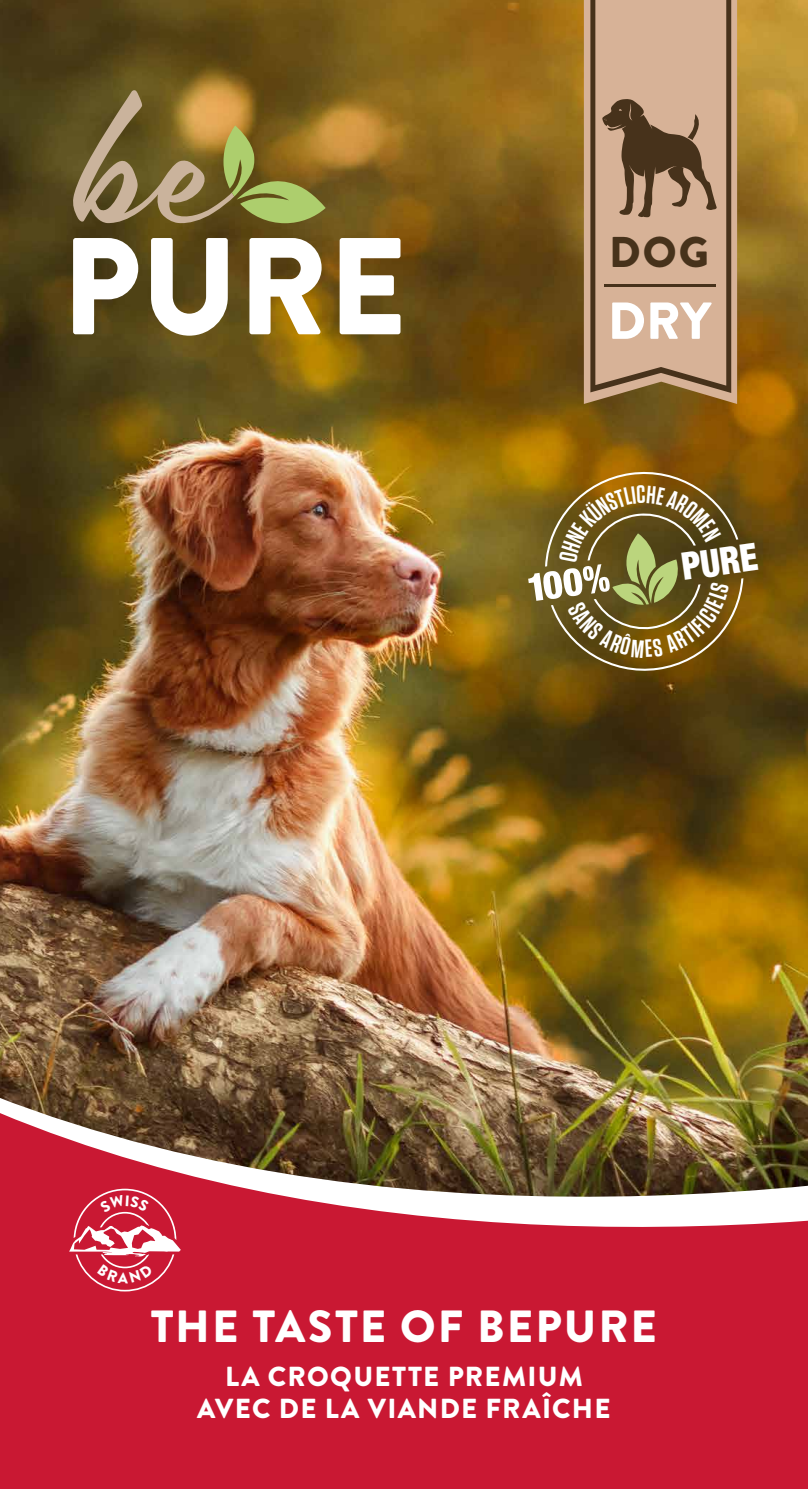
<style>
.page{position:relative;width:808px;height:1489px;background:#fff}
.page>*{position:absolute;margin:0;border:0;box-sizing:border-box;transform-origin:0 0}
.t1{font:900 52px "Brandon Grotesque";color:#fff}
.t2{font:900 45px "Brandon Grotesque";letter-spacing:.045em;color:#fff}
.t3{font:900 43px "Brandon Grotesque";color:#47321b}
.t4{font:900 condensed 38.25px "Helvetica Neue LT Pro";color:#fff;scale:.92 1}
.t5{font:900 36.25px "Brandon Grotesque";letter-spacing:-.01em;color:#47321b}
.t6{font:900 27.5px/32.5px "Brandon Grotesque";letter-spacing:.045em;color:#fff;text-align:center}
</style>
<div class="page">
<img style="left:0;top:0;width:808px;height:1004px">
<img style="left:0;top:1004px;width:808px;height:484px">
<svg style="left:487px;top:422px;width:311px;height:294px"></svg>
<svg style="left:72px;top:90px;width:254px;height:134px"></svg>
<svg style="left:73px;top:238px;width:65px;height:96px"></svg>
<svg style="left:151px;top:238px;width:77px;height:97px"></svg>
<svg style="left:249px;top:238px;width:73px;height:96px"></svg>
<svg style="left:340px;top:238px;width:60px;height:96px"></svg>
<svg style="left:584px;top:0;width:153px;height:404px;fill:#d7b297"></svg>
<svg style="left:590px;top:0;width:141px;height:393px;fill:#d7b297"></svg>
<hr style="left:604px;top:284px;width:111px;height:3px;background:#47321b">
<svg style="left:602px;top:99px;width:115px;height:118px"></svg>
<div style="left:598px;top:237px;width:122px;height:32px;background:#d7b297"></div>
<svg style="left:528px;top:466px;width:215px;height:210px"></svg>
<svg style="left:69px;top:1188px;width:112px;height:103px"></svg>
<h3 class="t3" style="left:609px;top:222px;width:101px">DOG</h3>
<h3 class="t5" style="left:604px;top:229px;width:113px">ADULT</h3>
<h1 class="t1" style="left:608px;top:284px;width:105px">DRY</h1>
<h3 class="t4" style="left:679px;top:543px;width:84px;rotate:-8deg">PURE</h3>
<h2 class="t2" style="left:151px;top:1294px;width:508px">THE TASTE OF BEPURE</h2>
<p class="t6" style="left:197px;top:1359px;width:415px">LA CROQUETTE PREMIUM<br>AVEC DE LA VIANDE FRAÎCHE</p>
</div>
